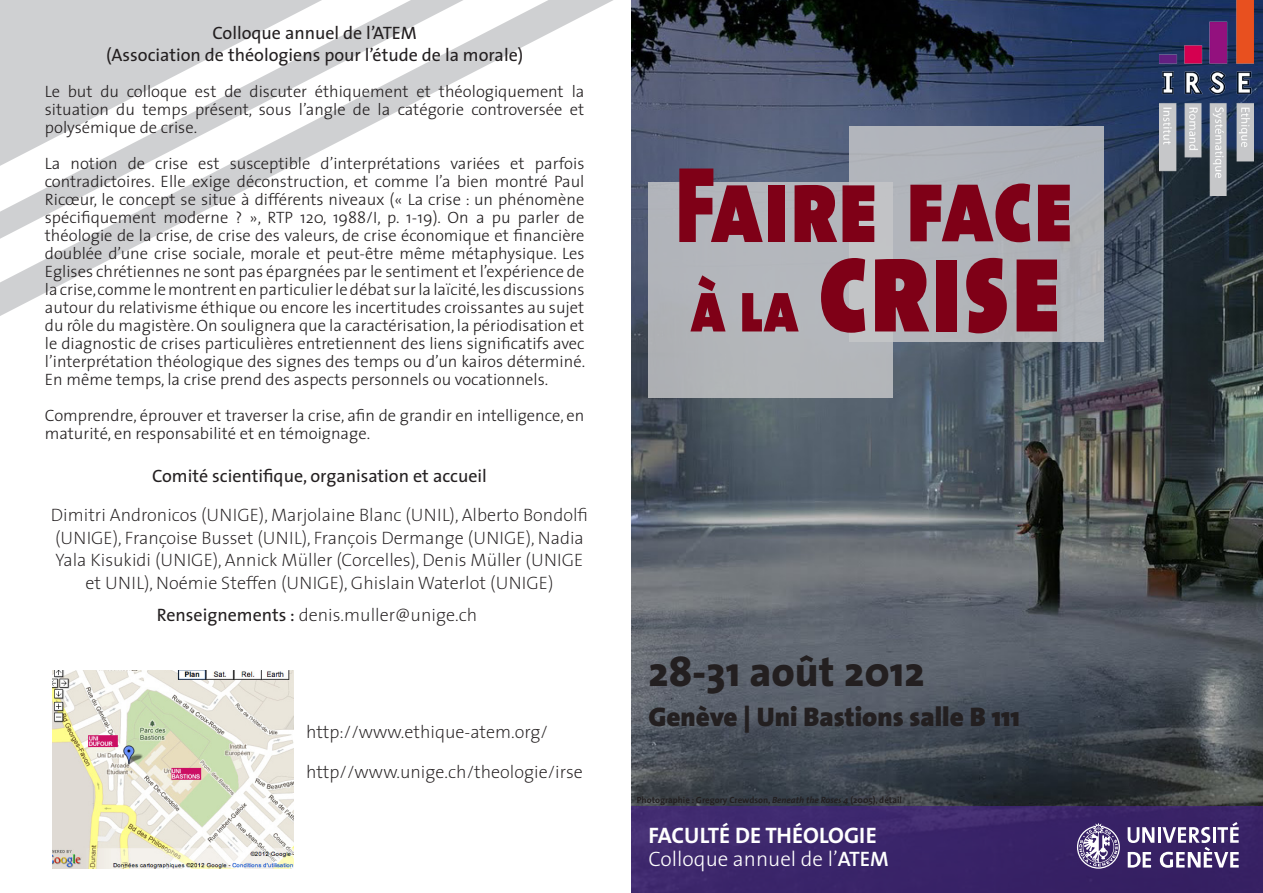
<style>
.page{position:relative;width:1263px;height:893px;background:#fff}
.page>*{position:absolute;margin:0;border:0;box-sizing:border-box;transform-origin:0 0}
.t1{font:138.3px "The Sans Black Caps";color:#7f0017;scale:.81 1}
.t2{font:108.9px "The Sans Black Caps";color:#7f0017;scale:.81 1}
.t3{font:800 42px "The Sans";color:#231f20}
.t4{font:900 27px "The Sans";color:#231f20}
.t5{font:700 22.5px "The Sans";color:#fff}
.t6{font:300 21px "The Sans";color:#fff}
.t7{font:200 18px/22.5px "The Sans";color:#231f20;text-align:center}
.t8{font:18px/22.5px "The Sans";color:#231f20;text-align:center}
.the_sans_light{font:300 16.5px/18px "The Sans";color:#231f20;text-align:justify}
.t9{font:700 9px "The Sans";color:#231f20}
.s1{font-weight:400}
.s2{font-size:73.8px}
.s3{font-style:italic}
.s4{font-weight:600}
</style>
<div class="page">
<svg style="left:0;top:0;width:613px;height:316px"></svg>
<svg style="left:0;top:0;width:526px;height:305px"></svg>
<svg style="left:0;top:0;width:470px;height:261px"></svg>
<img style="left:631px;top:0;width:632px;height:806px">
<div style="left:631px;top:806px;width:632px;height:87px;background:#3a256a"></div>
<svg style="left:1077px;top:823px;width:43px;height:46px"></svg>
<svg style="left:1127px;top:827px;width:27px;height:16px"></svg>
<hr style="left:1158px;top:827px;width:3px;height:16px;background:#fff">
<svg style="left:1128px;top:852px;width:23px;height:16px"></svg>
<svg style="left:1160px;top:822px;width:79px;height:46px"></svg>
<div style="left:849px;top:126px;width:254px;height:215px;background:#b0b3b9"></div>
<div style="left:648px;top:182px;width:245px;height:215px;background:linear-gradient(to right,#aeb1b6,#bbbec1)"></div>
<img style="left:1160px;top:0;width:94px;height:196px">
<img style="left:52px;top:670px;width:241px;height:199px">
<p class="t8" style="left:106px;top:21px;width:419px">Colloque annuel de l’ATEM<br>(Association de théologiens pour l’étude de la morale)</p>
<p class="the_sans_light" style="left:45px;top:82px;width:541px">Le but du colloque est de discuter éthiquement et théologiquement la situation du temps présent, sous l’angle de la catégorie controversée et polysémique de crise.</p>
<p class="the_sans_light" style="left:45px;top:154px;width:542px">La notion de crise est susceptible d’interprétations variées et parfois contradictoires. Elle exige déconstruction, et comme l’a bien montré Paul Ricœur, le concept se situe à différents niveaux (« La crise : un phénomène spécifiquement moderne ? », RTP 120, 1988/I, p. 1-19). On a pu parler de théologie de la crise, de crise des valeurs, de crise économique et financière doublée d’une crise sociale, morale et peut-être même métaphysique. Les Eglises chrétiennes ne sont pas épargnées par le sentiment et l’expérience de la crise, comme le montrent en particulier le débat sur la laïcité, les discussions autour du relativisme éthique ou encore les incertitudes croissantes au sujet du rôle du magistère. On soulignera que la caractérisation, la périodisation et le diagnostic de crises particulières entretiennent des liens significatifs avec l’interprétation théologique des signes des temps ou d’un kairos déterminé.<br>En même temps, la crise prend des aspects personnels ou vocationnels.</p>
<p class="the_sans_light" style="left:45px;top:406px;width:541px">Comprendre, éprouver et traverser la crise, afin de grandir en intelligence, en maturité, en responsabilité et en témoignage.</p>
<p class="t8" style="left:152px;top:464px;width:336px">Comité scientifique, organisation et accueil</p>
<p class="t7" style="left:51px;top:503px;width:539px">Dimitri Andronicos (UNIGE), Marjolaine Blanc (UNIL), Alberto Bondolfi (UNIGE), Françoise Busset (UNIL), François Dermange (UNIGE), Nadia Yala Kisukidi (UNIGE), Annick Müller (Corcelles), Denis Müller (UNIGE et UNIL), Noémie Steffen (UNIGE), Ghislain Waterlot (UNIGE)</p>
<p class="t7" style="left:157px;top:603px;width:322px"><span class="s1">Renseignements :</span> denis.muller@unige.ch</p>
<p class="t7" style="left:306px;top:720px;width:243px">http://www.ethique-atem.org/</p>
<p class="t7" style="left:306px;top:760px;width:278px">http//www.unige.ch/theologie/irse</p>
<p class="t2" style="left:675px;top:113px;width:494px">Faire face</p>
<p class="t1" style="left:690px;top:168px;width:462px"><span class="s2">à la</span> crise</p>
<p class="t3" style="left:648px;top:636px;width:278px">28-31 août 2012</p>
<p class="t4" style="left:648px;top:694px;width:373px">Genève | Uni Bastions salle B 111</p>
<p class="t9" style="left:637px;top:792px;width:267px">Photographie : Gregory Crewdson, <span class="s3">Beneath the Roses 4</span> (2005), détail</p>
<p class="t5" style="left:648px;top:816px;width:230px">FACULTÉ DE THÉOLOGIE</p>
<p class="t6" style="left:648px;top:841px;width:242px">Colloque annuel de l’<span class="s4">ATEM</span></p>
</div>
